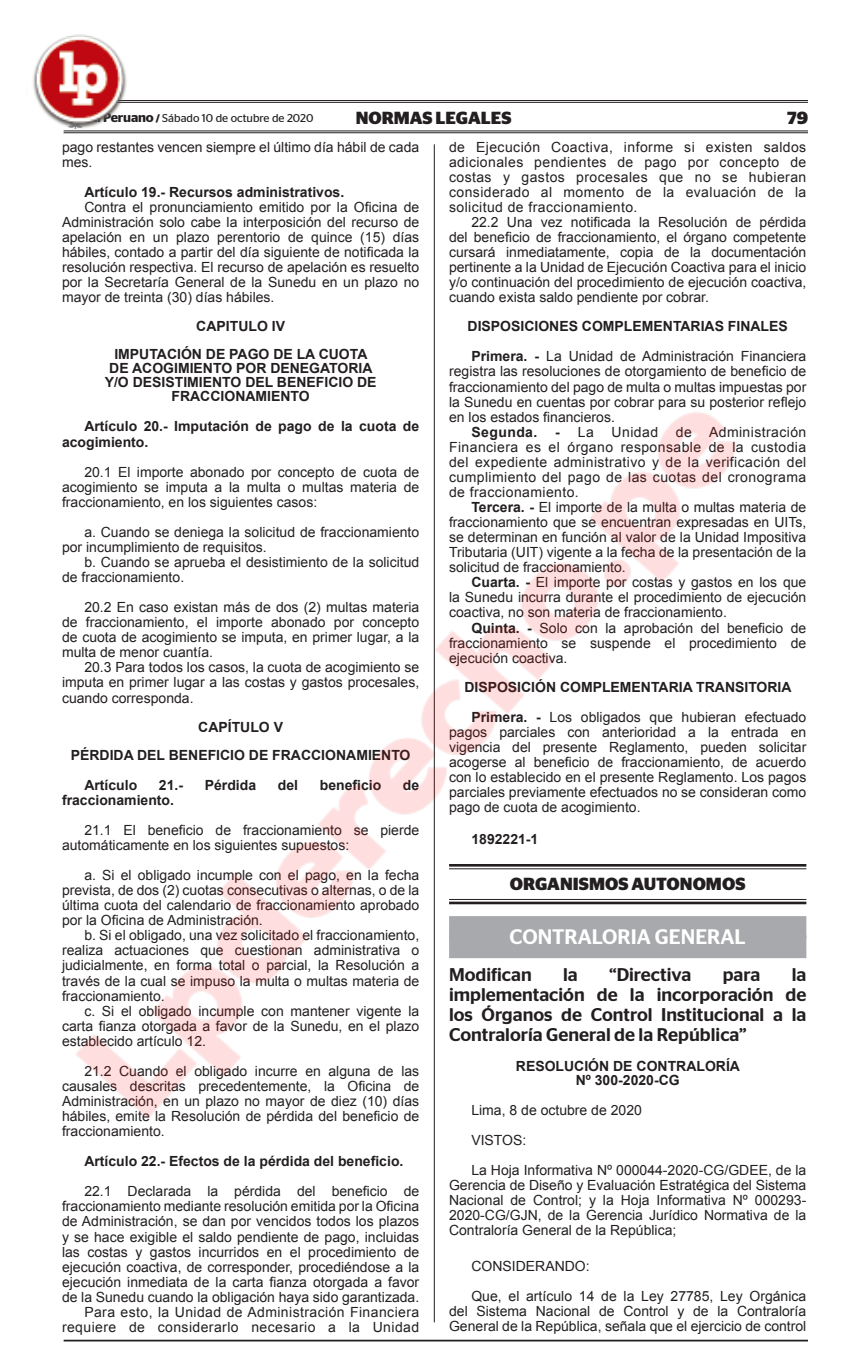
<style>
.page{position:relative;width:856px;height:1365px;background:#fff}
.page>*{position:absolute;margin:0;border:0;box-sizing:border-box;transform-origin:0 0}
.t1{font:500 21px "Stag Sans";color:#fff}
.t2{font:500 18.38px/20.1px "Stag Sans";color:#231f20;text-align:justify}
.t3{font:700 17.5px "Stag Sans";color:#231f20}
.t4{font:14px/15px "Arial";color:#231f20;text-align:justify}
.t5{font:700 14px/14px "Arial";color:#231f20;text-align:center}
.t6{font:700 14px "Arial";letter-spacing:.03em;color:#231f20}
.t7{font:11.38px "Stag Sans";color:#231f20}
.s1{font-weight:600;font-size:13.12px}
.s2{font-weight:700;font-size:10.5px}
.s3{font-weight:400}
.s4{font-weight:700}
</style>
<div class="page">
<img style="left:33px;top:34px;width:775px;height:1308px">
<p class="t7" style="left:90px;top:111px;width:225px"><span class="s1">El Peruano</span> <span class="s2">/</span> Sábado 10 de octubre de 2020</p>
<p class="t3" style="left:356px;top:107px;width:157px">NORMAS LEGALES</p>
<p class="t3" style="left:787px;top:107px;width:23px">79</p>
<p class="t4" style="left:62px;top:139px;width:359px">pago restantes vencen siempre el último día hábil de cada mes.</p>
<p class="t5" style="left:84px;top:185px;width:261px">Artículo 19.- Recursos administrativos.</p>
<p class="t4" style="left:62px;top:199px;width:359px;text-indent:22px">Contra el pronunciamiento emitido por la Oficina de Administración solo cabe la interposición del recurso de apelación en un plazo perentorio de quince (15) días hábiles, contado a partir del día siguiente de notificada la resolución respectiva. El recurso de apelación es resuelto por la Secretaría General de la Sunedu en un plazo no mayor de treinta (30) días hábiles.</p>
<p class="t5" style="left:114px;top:313px;width:255px;line-height:28px">CAPITULO IV<br>IMPUTACIÓN DE PAGO DE LA CUOTA</p>
<p class="t5" style="left:105px;top:362px;width:273px">DE ACOGIMIENTO POR DENEGATORIA<br>Y/O DESISTIMIENTO DEL BENEFICIO DE<br>FRACCIONAMIENTO</p>
<p class="t5" style="left:62px;top:419px;width:359px;line-height:15px;text-align:left;text-indent:22px">Artículo 20.- Imputación de pago de la cuota de acogimiento.</p>
<p class="t4" style="left:62px;top:464px;width:359px;text-indent:22px">20.1 El importe abonado por concepto de cuota de acogimiento se imputa a la multa o multas materia de fraccionamiento, en los siguientes casos:</p>
<p class="t4" style="left:62px;top:524px;width:359px;text-indent:22px">a. Cuando se deniega la solicitud de fraccionamiento por incumplimiento de requisitos.</p>
<p class="t4" style="left:62px;top:554px;width:359px;text-indent:22px">b. Cuando se aprueba el desistimiento de la solicitud de fraccionamiento.</p>
<p class="t4" style="left:62px;top:600px;width:359px;text-indent:22px">20.2 En caso existan más de dos (2) multas materia de fraccionamiento, el importe abonado por concepto de cuota de acogimiento se imputa, en primer lugar, a la multa de menor cuantía.</p>
<p class="t4" style="left:62px;top:660px;width:359px;text-indent:22px">20.3 Para todos los casos, la cuota de acogimiento se imputa en primer lugar a las costas y gastos procesales, cuando corresponda.</p>
<p class="t5" style="left:71px;top:713px;width:341px;line-height:28px">CAPÍTULO V<br>PÉRDIDA DEL BENEFICIO DE FRACCIONAMIENTO</p>
<p class="t5" style="left:84px;top:778px;width:54px">Artículo</p>
<p class="t5" style="left:159px;top:778px;width:26px">21.-</p>
<p class="t5" style="left:205px;top:778px;width:53px">Pérdida</p>
<p class="t5" style="left:278px;top:778px;width:22px">del</p>
<p class="t5" style="left:320px;top:778px;width:63px">beneficio</p>
<p class="t5" style="left:403px;top:778px;width:18px">de</p>
<p class="t5" style="left:62px;top:793px;width:114px">fraccionamiento.</p>
<p class="t4" style="left:62px;top:822px;width:359px;text-indent:22px">21.1 El beneficio de fraccionamiento se pierde automáticamente en los siguientes supuestos:</p>
<p class="t4" style="left:62px;top:867px;width:359px;text-indent:22px">a. Si el obligado incumple con el pago, en la fecha prevista, de dos (2) cuotas consecutivas o alternas, o de la última cuota del calendario de fraccionamiento aprobado por la Oficina de Administración.</p>
<p class="t4" style="left:62px;top:927px;width:359px;text-indent:22px">b. Si el obligado, una vez solicitado el fraccionamiento, realiza actuaciones que cuestionan administrativa o judicialmente, en forma total o parcial, la Resolución a través de la cual se impuso la multa o multas materia de fraccionamiento.</p>
<p class="t4" style="left:62px;top:1003px;width:359px;text-indent:22px">c. Si el obligado incumple con mantener vigente la carta fianza otorgada a favor de la Sunedu, en el plazo establecido artículo 12.</p>
<p class="t4" style="left:62px;top:1063px;width:359px;text-indent:22px">21.2 Cuando el obligado incurre en alguna de las causales descritas precedentemente, la Oficina de Administración, en un plazo no mayor de diez (10) días hábiles, emite la Resolución de pérdida del beneficio de fraccionamiento.</p>
<p class="t5" style="left:84px;top:1154px;width:320px">Artículo 22.- Efectos de la pérdida del beneficio.</p>
<p class="t4" style="left:62px;top:1183px;width:359px;text-align:right">22.1 Declarada la pérdida del beneficio de fraccionamiento mediante resolución emitida por la Oficina de Administración, se dan por vencidos todos los plazos y se hace exigible el saldo pendiente de pago, incluidas las costas y gastos incurridos en el procedimiento de ejecución coactiva, de corresponder, procediéndose a la ejecución inmediata de la carta fianza otorgada a favor de la Sunedu cuando la obligación haya sido garantizada.<br>Para esto, la Unidad de Administración Financiera requiere de considerarlo necesario a la Unidad</p>
<p class="t4" style="left:449px;top:139px;width:359px">de Ejecución Coactiva, informe si existen saldos adicionales pendientes de pago por concepto de costas y gastos procesales que no se hubieran considerado al momento de la evaluación de la solicitud de fraccionamiento.</p>
<p class="t4" style="left:449px;top:215px;width:359px;text-indent:22px">22.2 Una vez notificada la Resolución de pérdida del beneficio de fraccionamiento, el órgano competente cursará inmediatamente, copia de la documentación pertinente a la Unidad de Ejecución Coactiva para el inicio y/o continuación del procedimiento de ejecución coactiva, cuando exista saldo pendiente por cobrar.</p>
<p class="t5" style="left:467px;top:312px;width:340px;line-height:30.1px;text-align:left">DISPOSICIONES COMPLEMENTARIAS FINALES<br>Primera. - <span class="s3">La Unidad de Administración Financiera</span></p>
<p class="t4" style="left:449px;top:364px;width:359px">registra las resoluciones de otorgamiento de beneficio de fraccionamiento del pago de multa o multas impuestas por la Sunedu en cuentas por cobrar para su posterior reflejo en los estados financieros.</p>
<p class="t6" style="left:471px;top:422px;width:67px">Segunda.</p>
<p class="t4" style="left:555px;top:424px;width:40px"><span class="s4">-</span> La</p>
<p class="t4" style="left:611px;top:424px;width:48px">Unidad</p>
<p class="t4" style="left:449px;top:424px;width:359px;text-indent:227px">de Administración Financiera es el órgano responsable de la custodia del expediente administrativo y de la verificación del cumplimiento del pago de las cuotas del cronograma de fraccionamiento.</p>
<p class="t4" style="left:449px;top:499px;width:359px;text-indent:22px"><span class="s4">Tercera. -</span> El importe de la multa o multas materia de fraccionamiento que se encuentran expresadas en UITs, se determinan en función al valor de la Unidad Impositiva Tributaria (UIT) vigente a la fecha de la presentación de la solicitud de fraccionamiento.</p>
<p class="t4" style="left:449px;top:575px;width:359px;text-indent:22px"><span class="s4">Cuarta. -</span> El importe por costas y gastos en los que la Sunedu incurra durante el procedimiento de ejecución coactiva, no son materia de fraccionamiento.</p>
<p class="t4" style="left:449px;top:620px;width:359px;text-indent:22px"><span class="s4">Quinta. -</span> Solo con la aprobación del beneficio de fraccionamiento se suspende el procedimiento de ejecución coactiva.</p>
<p class="t5" style="left:471px;top:672px;width:336px;line-height:30.1px;text-align:left;text-indent:-7px">DISPOSICIÓN COMPLEMENTARIA TRANSITORIA<br>Primera. - <span class="s3">Los obligados que hubieran efectuado</span></p>
<p class="t4" style="left:449px;top:724px;width:359px">pagos parciales con anterioridad a la entrada en vigencia del presente Reglamento, pueden solicitar acogerse al beneficio de fraccionamiento, de acuerdo con lo establecido en el presente Reglamento. Los pagos parciales previamente efectuados no se consideran como pago de cuota de acogimiento.</p>
<p class="t5" style="left:471px;top:832px;width:68px">1892221-1</p>
<p class="t3" style="left:510px;top:873px;width:237px">ORGANISMOS AUTONOMOS</p>
<h1 class="t1" style="left:509px;top:924px;width:238px">CONTRALORIA GENERAL</h1>
<h2 class="t2" style="left:449px;top:964px;width:84px">Modifican</h2>
<h2 class="t2" style="left:563px;top:964px;width:16px">la</h2>
<h2 class="t2" style="left:609px;top:964px;width:84px">“Directiva</h2>
<h2 class="t2" style="left:723px;top:964px;width:39px">para</h2>
<h2 class="t2" style="left:449px;top:964px;width:359px;text-indent:342px">la implementación de la incorporación de los Órganos de Control Institucional a la Contraloría General de la República”</h2>
<p class="t5" style="left:516px;top:1058px;width:225px">RESOLUCIÓN DE CONTRALORÍA<br>Nº 300-2020-CG</p>
<p class="t4" style="left:471px;top:1094px;width:336px;line-height:30.1px;text-align:left">Lima, 8 de octubre de 2020<br>VISTOS:<br>La Hoja Informativa Nº 000044-2020-CG/GDEE, de la</p>
<p class="t4" style="left:449px;top:1177px;width:359px">Gerencia de Diseño y Evaluación Estratégica del Sistema Nacional de Control; y la Hoja Informativa Nº 000293- 2020-CG/GJN, de la Gerencia Jurídico Normativa de la Contraloría General de la República;</p>
<p class="t4" style="left:471px;top:1251px;width:336px;line-height:30.1px">CONSIDERANDO:<br>Que, el artículo 14 de la Ley 27785, Ley Orgánica</p>
<p class="t4" style="left:449px;top:1303px;width:359px">del Sistema Nacional de Control y de la Contraloría<br>General de la República, señala que el ejercicio de control</p>
</div>
